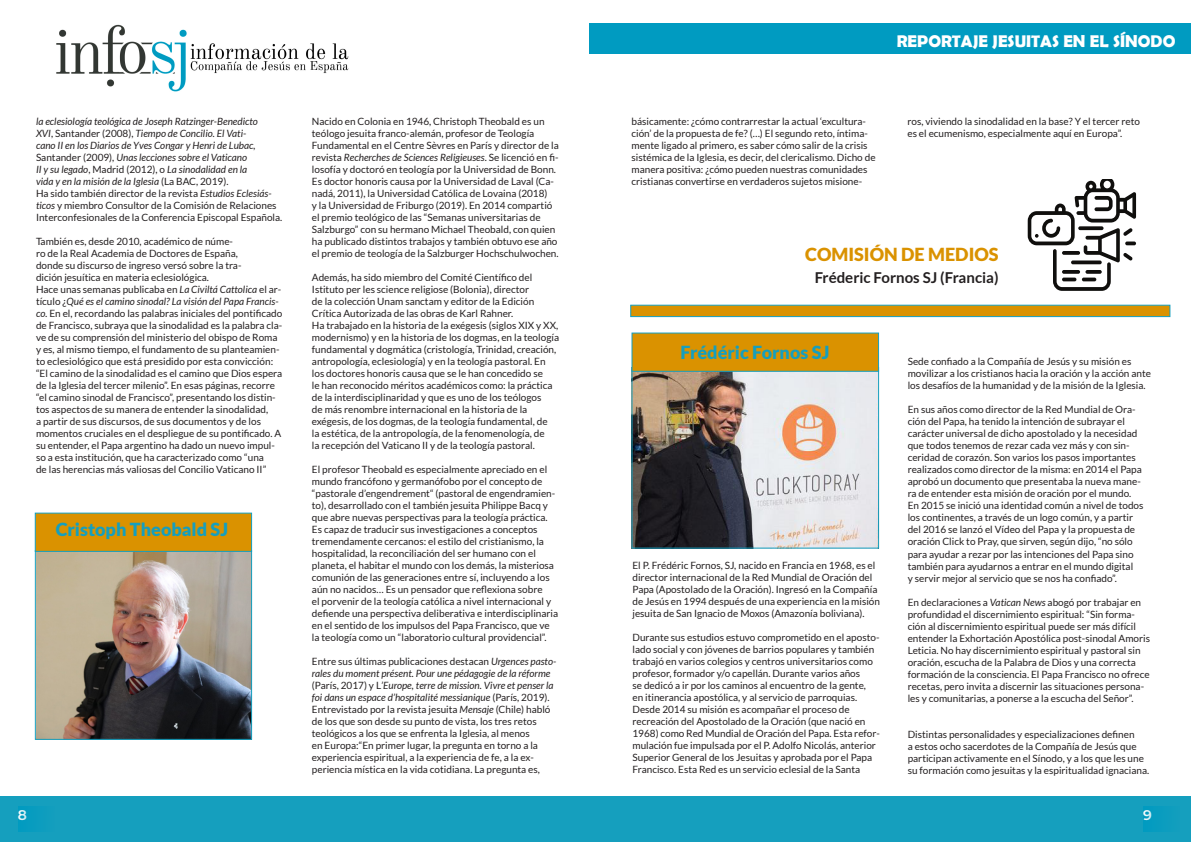
<style>
.page{position:relative;width:1191px;height:842px;background:#fff}
.page>*{position:absolute;margin:0;border:0;box-sizing:border-box;transform-origin:0 0}
.t1{font:900 18px "Lato";color:#159fbe}
.t2{font:900 18px "Lato";color:#da9200}
.t3{font:700 17px "Berlin Sans FB Demi";color:#fff}
.t4{font:700 15px "Lato";color:#231f20}
.t5{font:600 14px "Montserrat";color:#fff}
.t6{font:10px/12px "Lato";color:#231f20}
.t7{font:italic 10px/12px "Lato";color:#231f20}
.s1{font-style:normal}
.s2{font-style:italic}
</style>
<div class="page">
<img style="left:56px;top:24px;width:293px;height:68px">
<div style="left:589px;top:23px;width:602px;height:31px;background:#009bc1"></div>
<div style="left:0;top:796px;width:1191px;height:46px;background:#159fbe"></div>
<div style="left:18px;top:806px;width:36px;height:26px;background:#0a9cbf"></div>
<div style="left:1143px;top:806px;width:36px;height:26px;background:#099cbf"></div>
<img style="left:633px;top:372px;width:244px;height:175px">
<div style="left:631px;top:367px;width:248px;height:182px;border:1px solid #159fbe"></div>
<div style="left:631px;top:333px;width:248px;height:39px;background:#da9200;border:1px solid #159fbe"></div>
<img style="left:37px;top:552px;width:213px;height:186px">
<div style="left:35px;top:550px;width:217px;height:190px;border:1px solid #159fbe"></div>
<div style="left:35px;top:513px;width:217px;height:39px;background:#da9200;border:1px solid #159fbe"></div>
<div style="left:630px;top:305px;width:540px;height:12px;background:#da9200;border:1px solid #159fbe"></div>
<svg style="left:1027px;top:180px;width:109px;height:111px"></svg>
<svg style="left:1125px;top:241px;width:11px;height:4px"></svg>
<p class="t7" style="left:36px;top:116px;width:223px">la eclesiología teológica de Joseph Ratzinger-Benedicto XVI<span class="s1">, Santander (2008),</span> Tiempo de Concilio. El Vati&shy;cano II en los Diarios de Yves Congar y Henri de Lubac, <span class="s1">Santander (2009),</span> Unas lecciones sobre el Vaticano<br>II y su legado<span class="s1">, Madrid (2012), o</span> La sinodalidad en la vida y en la misión de la Iglesia <span class="s1">(La BAC, 2019).</span></p>
<p class="t6" style="left:36px;top:187px;width:248px">Ha sido también director de la revista <span class="s2">Estudios Eclesiás&shy;ticos</span> y miembro Consultor de la Comisión de Relaciones<br>Interconfesionales de la Conferencia Episcopal Española.</p>
<p class="t6" style="left:36px;top:235px;width:207px">También es, desde 2010, académico de núme&shy;ro de la Real Academia de Doctores de España, donde su discurso de ingreso versó sobre la tra&shy;dición jesuítica en materia eclesiológica.</p>
<p class="t6" style="left:36px;top:283px;width:248px">Hace unas semanas publicaba en <span class="s2">La Civiltá Cattolica</span> el ar&shy;tículo ¿<span class="s2">Qué es el camino sinodal? La visión del Papa Francis&shy;co.</span> En el, recordando las palabras iniciales del pontificado de Francisco, subraya que la sinodalidad es la palabra cla&shy;ve de su comprensión del ministerio del obispo de Roma y es, al mismo tiempo, el fundamento de su planteamien&shy;to eclesiológico que está presidido por esta convicción: “El camino de la sinodalidad es el camino que Dios espera de la Iglesia del tercer milenio”. En esas páginas, recorre “el camino sinodal de Francisco”, presentando los distin&shy;tos aspectos de su manera de entender la sinodalidad,<br>a partir de sus discursos, de sus documentos y de los momentos cruciales en el despliegue de su pontificado. A su entender, el Papa argentino ha dado un nuevo impul&shy;so a esta institución, que ha caracterizado como “una<br>de las herencias más valiosas del Concilio Vaticano II”</p>
<p class="t1" style="left:56px;top:519px;width:174px">Cristoph Theobald SJ</p>
<p class="t6" style="left:312px;top:115px;width:248px">Nacido en Colonia en 1946, Christoph Theobald es un teólogo jesuita franco-alemán, profesor de Teología Fundamental en el Centre Sèvres en París y director de la revista <span class="s2">Recherches de Sciences Religieuses</span>. Se licenció en fi&shy;losofía y doctoró en teología por la Universidad de Bonn.<br>Es doctor honoris causa por la Universidad de Laval (Ca&shy;nadá, 2011), la Universidad Católica de Lovaina (2018)<br>y la Universidad de Friburgo (2019). En 2014 compartió el premio teológico de las “Semanas universitarias de Salzburgo” con su hermano Michael Theobald, con quien ha publicado distintos trabajos y también obtuvo ese año el premio de teología de la Salzburger Hochschulwochen.</p>
<p class="t6" style="left:312px;top:271px;width:224px">Además, ha sido miembro del Comité Científico del Istituto per les science religiose (Bolonia), director de la colección Unam sanctam y editor de la Edición Crítica Autorizada de las obras de Karl Rahner.</p>
<p class="t6" style="left:312px;top:319px;width:249px">Ha trabajado en la historia de la exégesis (siglos XIX y XX, modernismo) y en la historia de los dogmas, en la teología fundamental y dogmática (cristología, Trinidad, creación, antropología, eclesiología) y en la teología pastoral. En los doctores honoris causa que se le han concedido se<br>le han reconocido méritos académicos como: la práctica de la interdisciplinaridad y que es uno de los teólogos<br>de más renombre internacional en la historia de la exégesis, de los dogmas, de la teología fundamental, de<br>la estética, de la antropología, de la fenomenología, de<br>la recepción del Vaticano II y de la teología pastoral.</p>
<p class="t6" style="left:312px;top:463px;width:248px">El profesor Theobald es especialmente apreciado en el mundo francófono y germanófobo por el concepto de “pastorale d’engendrement“ (pastoral de engendramien&shy;to), desarrollado con el también jesuita Philippe Bacq y que abre nuevas perspectivas para la teología práctica.<br>Es capaz de traducir sus investigaciones a conceptos tremendamente cercanos: el estilo del cristianismo, la hospitalidad, la reconciliación del ser humano con el planeta, el habitar el mundo con los demás, la misteriosa comunión de las generaciones entre sí, incluyendo a los aún no nacidos… Es un pensador que reflexiona sobre<br>el porvenir de la teología católica a nivel internacional y defiende una perspectiva deliberativa e interdisciplinaria en el sentido de los impulsos del Papa Francisco, que ve la teología como un “laboratorio cultural providencial”.</p>
<p class="t7" style="left:312px;top:656px;width:246px"><span class="s1">Entre sus últimas publicaciones destacan</span> Urgences pasto&shy;rales du moment présent. Pour une pédagogie de la réforme <span class="s1">(París, 2017) y L</span>’Europe, terre de mission. Vivre et penser la foi dans un espace d’hospitalité messianique <span class="s1">(París, 2019).</span></p>
<p class="t6" style="left:312px;top:703px;width:240px">Entrevistado por la revista jesuita <span class="s2">Mensaje</span> (Chile) habló de los que son desde su punto de vista, los tres retos teológicos a los que se enfrenta la Iglesia, al menos<br>en Europa:“En primer lugar, la pregunta en torno a la experiencia espiritual, a la experiencia de fe, a la ex&shy;periencia mística en la vida cotidiana. La pregunta es,</p>
<h2 class="t3" style="left:896px;top:31px;width:280px">REPORTAJE JESUITAS EN EL SÍNODO</h2>
<h2 class="t3" style="left:900px;top:31px;width:280px">REPORTAJE JESUITAS EN EL SÍNODO</h2>
<p class="t6" style="left:631px;top:115px;width:245px">básicamente: ¿cómo contrarrestar la actual ‘excultura&shy;ción’ de la propuesta de fe? (…) El segundo reto, íntima&shy;mente ligado al primero, es saber cómo salir de la crisis sistémica de la Iglesia, es decir, del clericalismo. Dicho de manera positiva: ¿cómo pueden nuestras comunidades cristianas convertirse en verdaderos sujetos misione-</p>
<p class="t6" style="left:907px;top:115px;width:234px">ros, viviendo la sinodalidad en la base? Y el tercer reto es el ecumenismo, especialmente aquí en Europa”.</p>
<p class="t2" style="left:805px;top:244px;width:195px">COMISIÓN DE MEDIOS</p>
<p class="t4" style="left:814px;top:269px;width:185px">Fréderic Fornos SJ (Francia)</p>
<p class="t1" style="left:680px;top:342px;width:150px">Frédéric Fornos SJ</p>
<p class="t6" style="left:632px;top:559px;width:249px">El P. Frédéric Fornos, SJ, nacido en Francia en 1968, es el director internacional de la Red Mundial de Oración del Papa (Apostolado de la Oración). Ingresó en la Compañía de Jesús en 1994 después de una experiencia en la misión jesuita de San Ignacio de Moxos (Amazonía boliviana).</p>
<p class="t6" style="left:632px;top:631px;width:248px">Durante sus estudios estuvo comprometido en el aposto&shy;lado social y con jóvenes de barrios populares y también trabajó en varios colegios y centros universitarios como profesor, formador y/o capellán. Durante varios años<br>se dedicó a ir por los caminos al encuentro de la gente,<br>en itinerancia apostólica, y al servicio de parroquias.</p>
<p class="t6" style="left:632px;top:703px;width:219px">Desde 2014 su misión es acompañar el proceso de</p>
<p class="t6" style="left:632px;top:715px;width:234px">recreación del Apostolado de la Oración (que nació en</p>
<p class="t6" style="left:632px;top:727px;width:249px">1968) como Red Mundial de Oración del Papa. Esta refor&shy;mulación fue impulsada por el P. Adolfo Nicolás, anterior<br>Superior General de los Jesuitas y aprobada por el Papa</p>
<p class="t6" style="left:632px;top:763px;width:229px">Francisco. Esta Red es un servicio eclesial de la Santa</p>
<p class="t6" style="left:907px;top:356px;width:245px">Sede confiado a la Compañía de Jesús y su misión es movilizar a los cristianos hacia la oración y la acción ante los desafíos de la humanidad y de la misión de la Iglesia.</p>
<p class="t6" style="left:907px;top:404px;width:236px">En sus años como director de la Red Mundial de Ora&shy;ción del Papa, ha tenido la intención de subrayar el carácter universal de dicho apostolado y la necesidad que todos tenemos de rezar cada vez más y con sin&shy;ceridad de corazón. Son varios los pasos importantes realizados como director de la misma: en 2014 el Papa aprobó un documento que presentaba la nueva mane&shy;ra de entender esta misión de oración por el mundo.</p>
<p class="t6" style="left:907px;top:500px;width:237px">En 2015 se inició una identidad común a nivel de todos los continentes, a través de un logo común, y a partir del 2016 se lanzó el Vídeo del Papa y la propuesta de oración Click to Pray, que sirven, según dijo, “no sólo para ayudar a rezar por las intenciones del Papa sino también para ayudarnos a entrar en el mundo digital<br>y servir mejor al servicio que se nos ha confiado”.</p>
<p class="t6" style="left:907px;top:596px;width:244px">En declaraciones a <span class="s2">Vatican News</span> abogó por trabajar en profundidad el discernimiento espiritual: “Sin forma&shy;ción al discernimiento espiritual puede ser más difícil entender la Exhortación Apostólica post-sinodal Amoris Leticia. No hay discernimiento espiritual y pastoral sin oración, escucha de la Palabra de Dios y una correcta formación de la consciencia. El Papa Francisco no ofrece recetas, pero invita a discernir las situaciones persona&shy;les y comunitarias, a ponerse a la escucha del Señor”.</p>
<p class="t6" style="left:907px;top:728px;width:243px">Distintas personalidades y especializaciones definen<br>a estos ocho sacerdotes de la Compañía de Jesús que participan activamente en el Sínodo, y a los que les une su formación como jesuitas y la espiritualidad ignaciana.</p>
<h3 class="t5" style="left:18px;top:805px;width:11px">8</h3>
<h3 class="t5" style="left:1143px;top:805px;width:10px">9</h3>
</div>
